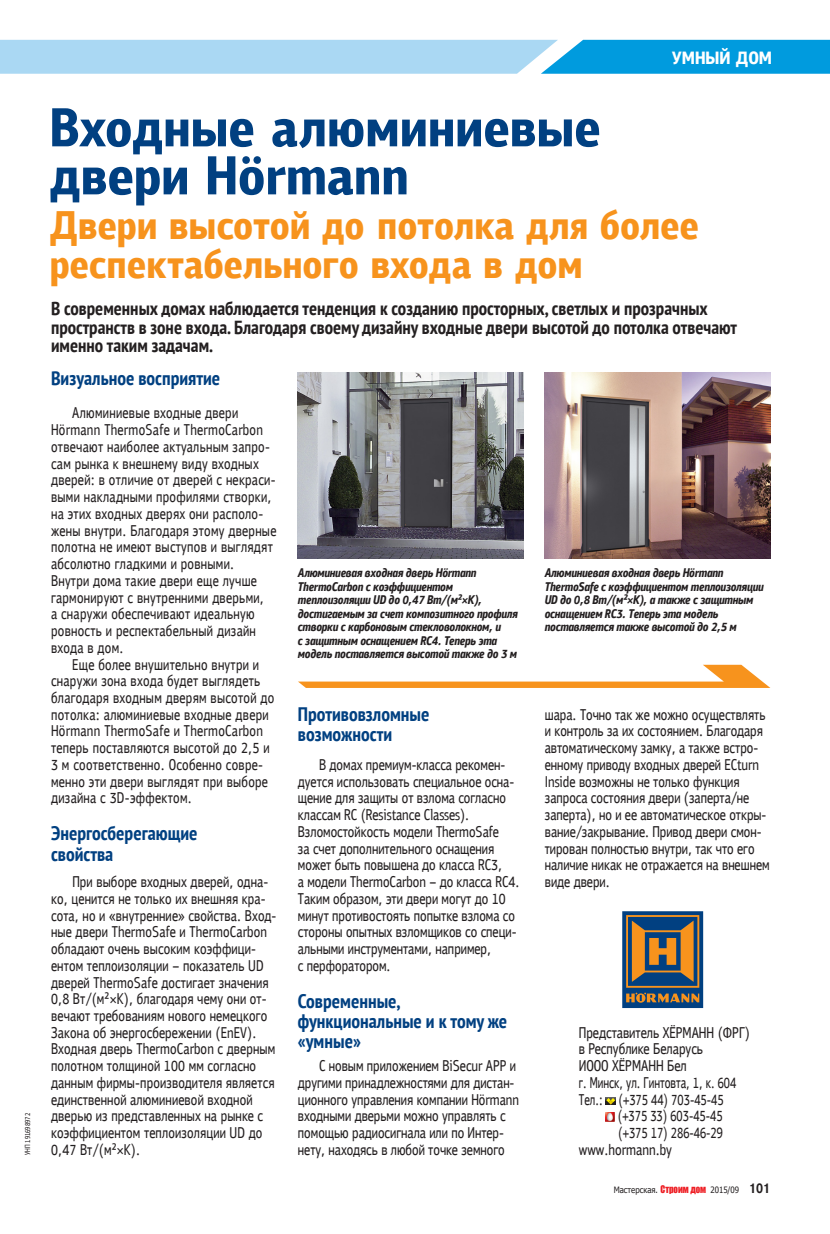
<style>
.page{position:relative;width:830px;height:1234px;background:#fff}
.page>*{position:absolute;margin:0;border:0;box-sizing:border-box;transform-origin:0 0}
.Заголовок_статьи{font:700 55.5px "PF Bulletin Sans Pro";color:#014081}
.Podzag1{font:700 condensed 19.5px/20.2px "PT Sans";color:#014081}
.Лид{font:700 condensed 18.9px/18.5px "PT Sans";color:#231f20}
.body{font:15.75px "PF Bulletin Sans Pro";color:#231f20;scale:.89 1}
.body-2{font:15.75px "PF Bulletin Sans Pro";color:#231f20;scale:.8 1}
.body-3{font:15.75px "PF Bulletin Sans Pro";color:#231f20;scale:.9 1}
.Podpis_foto_new{font:italic 700 12.75px "PF Bulletin Sans Pro";color:#231f20;scale:.9 1}
.t1{font:8.7px "Tahoma";color:#231f20;scale:.9 1}
.s1{font-family:"Impact";font-size:9.6px;color:#ee1d23}
.s2{font-family:"Pragmatica CTT";font-weight:700;font-size:13.5px}
</style>
<div class="page">
<svg style="left:622px;top:911px;width:81px;height:97px;background:#5f605b"></svg>
<img style="left:298px;top:372px;width:225px;height:186px">
<img style="left:544px;top:372px;width:226px;height:186px">
<svg style="left:298px;top:664px;width:471px;height:23px"></svg>
<svg style="left:0;top:40px;width:829px;height:34px;background:#76c5ec"></svg>
<svg style="left:605px;top:1097px;width:11px;height:25px"></svg>
<p class="Заголовок_статьи" style="left:205px;top:143px;width:205px">★ ■■</p>
<p class="Лид" style="left:51px;top:299px;width:687px">В современных домах наблюдается тенденция к созданию просторных, светлых и прозрачных пространств в зоне входа. Благодаря своему дизайну входные двери высотой до потолка отвечают именно таким задачам.</p>
<p class="Podzag1" style="left:51px;top:367px;width:170px">Визуальное восприятие</p>
<p class="body" style="left:51px;top:420px;width:57px">★ ■■</p>
<p class="body" style="left:218px;top:420px;width:52px">□ □■</p>
<p class="Podpis_foto_new" style="left:326px;top:578px;width:43px">□ □■</p>
<p class="Podpis_foto_new" style="left:435px;top:565px;width:47px">★ ■■</p>
<p class="body" style="left:51px;top:722px;width:57px">★ ■■</p>
<p class="body" style="left:218px;top:722px;width:52px">□ □■</p>
<p class="Podzag1" style="left:51px;top:822px;width:148px">Энергосберегающие</p>
<p class="Podzag1" style="left:51px;top:843px;width:64px">свойства</p>
<p class="body" style="left:223px;top:922px;width:51px">□ □■</p>
<p class="body" style="left:170px;top:1039px;width:51px">□ □■</p>
<p class="body" style="left:227px;top:1023px;width:9px">■</p>
<p class="Podzag1" style="left:298px;top:703px;width:133px">Противовзломные возможности</p>
<p class="body" style="left:378px;top:805px;width:35px">▲▲▼ ■</p>
<p class="body" style="left:430px;top:805px;width:35px">●▲▲▲</p>
<p class="body" style="left:383px;top:872px;width:50px">□ □■</p>
<p class="Podzag1" style="left:298px;top:990px;width:211px">Современные, функциональные и к тому же «умные»</p>
<p class="body" style="left:471px;top:1089px;width:55px">★ ■■</p>
<p class="Podpis_foto_new" style="left:682px;top:565px;width:47px">★ ■■</p>
<p class="body" style="left:736px;top:755px;width:26px">▼◆■</p>
<p class="body-2" style="left:629px;top:1089px;width:44px">✓ ✔✔</p>
<p class="body-2" style="left:683px;top:1089px;width:44px">✓✔ ✔</p>
<p class="body-2" style="left:628px;top:1106px;width:44px">✓ ✓✓</p>
<p class="body-2" style="left:682px;top:1106px;width:44px">✓✔ ✔</p>
<p class="body-3" style="left:615px;top:1140px;width:46px">□ ■■</p>
<p class="t1" style="left:613px;top:1183px;width:175px">Мастерская. <span class="s1">Строим дом</span> 2015/09 <span class="s2">101</span></p>
</div>
